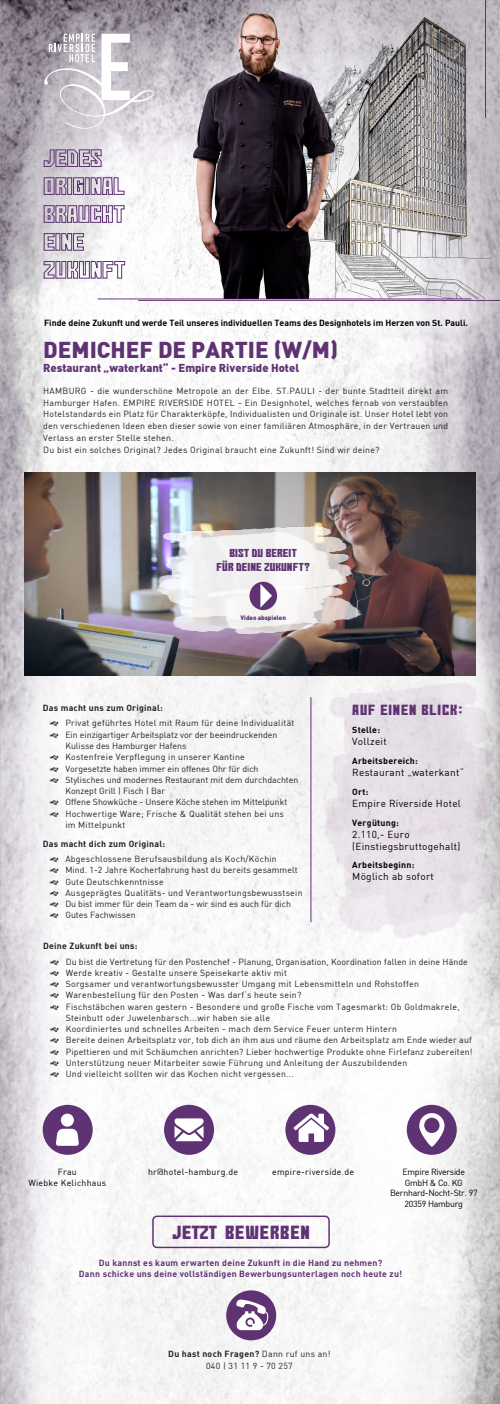
<style>
.page{position:relative;width:500px;height:1404px;background:#fff}
.page>*{position:absolute;margin:0;border:0;box-sizing:border-box;transform-origin:0 0}
.t1{font:900 22.5px "DIN";color:#5f3273}
.zwiü{font:18.56px "No Continue";letter-spacing:.045em;color:#5f3273}
.hamster{font:14.38px "No Continue";letter-spacing:.06em;color:#5f3273}
.t2{font:900 11.25px "DIN";color:#5f3273}
.t3{font:11.25px "No Continue";color:#5f3273}
.fliess{font:10px "DIN";letter-spacing:.03em;color:#000}
.aufz{font:8.75px/11.9px "DIN";letter-spacing:.03em;color:#222;text-align:justify}
.aufz-2{font:8.75px "DIN";color:#222}
.aufz-3{font:8.75px "DIN";letter-spacing:.01em;color:#222}
.fliess-2{font:700 8.75px "DIN";letter-spacing:.03em;color:#5f3273}
.zwiü-2{font:700 8.75px "DIN";color:#000}
.fliess-3{font:8.75px "DIN";letter-spacing:.03em;color:#000}
.zwiü-3{font:700 8.75px "DIN";letter-spacing:.03em;color:#222}
.fliess-4{font:8.75px "DIN";letter-spacing:-.03em;color:#000}
.zwiü-4{font:700 8.75px "DIN";letter-spacing:.03em;color:#000}
.fliess-5{font:700 8.75px "DIN";letter-spacing:.03em;color:#222}
.fliess-6{font:8.75px "DIN";letter-spacing:.03em;color:#222}
.t4{font:900 6.25px "DIN";color:#5f3273}
.s1{font-weight:400}
</style>
<div class="page">
<img style="left:0;top:0;width:500px;height:1403px">
<div style="left:226px;top:1290px;width:50px;height:50px;background:#5f3273;border-radius:50%"></div>
<svg style="left:236px;top:1299px;width:32px;height:31px"></svg>
<div style="left:43px;top:1104px;width:50px;height:50px;background:#5f3273;border-radius:50%"></div>
<svg style="left:56px;top:1128px;width:23px;height:17px"></svg>
<div style="left:61px;top:1113px;width:13px;height:13px;background:#fff;border-radius:50%"></div>
<div style="left:152px;top:1215px;width:178px;height:33px;border:1px solid #5f3273;border-radius:4px"></div>
<img style="left:306px;top:682px;width:194px;height:274px">
<svg style="left:44px;top:34px;width:110px;height:95px"></svg>
<div style="left:407px;top:1104px;width:50px;height:50px;background:#5f3273;border-radius:50%"></div>
<svg style="left:419px;top:1113px;width:26px;height:33px"></svg>
<div style="left:285px;top:1104px;width:50px;height:50px;background:#5f3273;border-radius:50%"></div>
<svg style="left:294px;top:1113px;width:35px;height:28px"></svg>
<div style="left:164px;top:1104px;width:50px;height:50px;background:#5f3273;border-radius:50%"></div>
<svg style="left:175px;top:1118px;width:29px;height:23px"></svg>
<svg style="left:43px;top:149px;width:59px;height:19px"></svg>
<svg style="left:43px;top:177px;width:24px;height:18px"></svg>
<div style="left:67px;top:177px;width:5px;height:18px;border:1px solid #5f3273"></div>
<svg style="left:73px;top:177px;width:11px;height:18px"></svg>
<div style="left:85px;top:177px;width:5px;height:18px;border:1px solid #5f3273"></div>
<svg style="left:90px;top:177px;width:35px;height:18px"></svg>
<svg style="left:43px;top:205px;width:82px;height:18px"></svg>
<svg style="left:43px;top:233px;width:12px;height:18px"></svg>
<svg style="left:61px;top:233px;width:23px;height:18px"></svg>
<svg style="left:43px;top:261px;width:82px;height:18px"></svg>
<img style="left:24px;top:472px;width:452px;height:203px">
<img style="left:136px;top:527px;width:228px;height:114px">
<div style="left:249px;top:582px;width:28px;height:28px;background:#5f3273;border-radius:50%"></div>
<svg style="left:260px;top:584px;width:12px;height:23px"></svg>
<svg style="left:50px;top:721px;width:8px;height:5px"></svg>
<svg style="left:50px;top:733px;width:8px;height:4px"></svg>
<svg style="left:50px;top:755px;width:8px;height:5px"></svg>
<svg style="left:50px;top:766px;width:8px;height:5px"></svg>
<svg style="left:50px;top:778px;width:8px;height:4px"></svg>
<svg style="left:50px;top:800px;width:8px;height:5px"></svg>
<svg style="left:50px;top:811px;width:8px;height:5px"></svg>
<svg style="left:50px;top:857px;width:8px;height:5px"></svg>
<svg style="left:50px;top:868px;width:8px;height:5px"></svg>
<svg style="left:50px;top:880px;width:8px;height:4px"></svg>
<svg style="left:50px;top:891px;width:8px;height:5px"></svg>
<svg style="left:50px;top:902px;width:8px;height:5px"></svg>
<svg style="left:50px;top:913px;width:8px;height:5px"></svg>
<svg style="left:51px;top:960px;width:8px;height:4px"></svg>
<svg style="left:51px;top:971px;width:8px;height:4px"></svg>
<svg style="left:51px;top:982px;width:8px;height:5px"></svg>
<svg style="left:51px;top:993px;width:8px;height:5px"></svg>
<svg style="left:51px;top:1005px;width:8px;height:4px"></svg>
<svg style="left:51px;top:1027px;width:8px;height:5px"></svg>
<svg style="left:51px;top:1038px;width:8px;height:5px"></svg>
<svg style="left:51px;top:1050px;width:8px;height:4px"></svg>
<svg style="left:51px;top:1061px;width:8px;height:4px"></svg>
<svg style="left:51px;top:1072px;width:8px;height:5px"></svg>
<p class="zwiü-2" style="left:44px;top:317px;width:425px">Finde deine Zukunft und werde Teil unseres individuellen Teams des Designhotels im Herzen von St. Pauli.</p>
<p class="t1" style="left:43px;top:335px;width:296px">DEMICHEF DE PARTIE (W/M)</p>
<p class="t2" style="left:43px;top:360px;width:257px">Restaurant „waterkant“ - Empire Riverside Hotel</p>
<p class="aufz" style="left:43px;top:384px;width:406px">HAMBURG - die wunderschöne Metropole an der Elbe. ST.PAULI - der bunte Stadtteil direkt am Hamburger Hafen. EMPIRE RIVERSIDE HOTEL - Ein Designhotel, welches fernab von verstaubten Hotelstandards ein Platz für Charakterköpfe, Individualisten und Originale ist. Unser Hotel lebt von den verschiedenen Ideen eben dieser sowie von einer familiären Atmosphäre, in der Vertrauen und Verlass an erster Stelle stehen.</p>
<p class="aufz" style="left:43px;top:444px;width:338px">Du bist ein solches Original? Jedes Original braucht eine Zukunft! Sind wir deine?</p>
<p class="t3" style="left:230px;top:546px;width:69px">BIST DU BEREIT</p>
<p class="t3" style="left:217px;top:559px;width:95px">FÜR DEINE ZUKUNFT?</p>
<p class="t4" style="left:240px;top:613px;width:47px">Video abspielen</p>
<p class="zwiü-3" style="left:43px;top:702px;width:122px">Das macht uns zum Original:</p>
<p class="aufz" style="left:65px;top:717px;width:231px">Privat geführtes Hotel mit Raum für deine Individualität</p>
<p class="aufz-2" style="left:65px;top:729px;width:214px">Ein einzigartiger Arbeitsplatz vor der beeindruckenden</p>
<p class="aufz-2" style="left:65px;top:740px;width:123px">Kulisse des Hamburger Hafens</p>
<p class="aufz" style="left:65px;top:751px;width:181px">Kostenfreie Verpflegung in unserer Kantine</p>
<p class="aufz-2" style="left:65px;top:763px;width:195px">Vorgesetzte haben immer ein offenes Ohr für dich</p>
<p class="aufz-2" style="left:65px;top:774px;width:235px">Stylisches und modernes Restaurant mit dem durchdachten</p>
<p class="aufz-2" style="left:65px;top:785px;width:101px">Konzept Grill | Fisch | Bar</p>
<p class="aufz-2" style="left:65px;top:796px;width:224px">Offene Showküche - Unsere Köche stehen im Mittelpunkt</p>
<p class="aufz" style="left:65px;top:807px;width:220px">Hochwertige Ware; Frische &amp; Qualität stehen bei uns</p>
<p class="aufz" style="left:65px;top:818px;width:62px">im Mittelpunkt</p>
<p class="zwiü-3" style="left:43px;top:837px;width:124px">Das macht dich zum Original:</p>
<p class="aufz" style="left:65px;top:853px;width:213px">Abgeschlossene Berufsausbildung als Koch/Köchin</p>
<p class="aufz-3" style="left:65px;top:864px;width:234px">Mind. 1-2 Jahre Kocherfahrung hast du bereits gesammelt</p>
<p class="aufz" style="left:65px;top:875px;width:100px">Gute Deutschkenntnisse</p>
<p class="aufz" style="left:65px;top:886px;width:239px">Ausgeprägtes Qualitäts- und Verantwortungsbewusstsein</p>
<p class="aufz-2" style="left:65px;top:898px;width:227px">Du bist immer für dein Team da - wir sind es auch für dich</p>
<p class="aufz-2" style="left:65px;top:909px;width:72px">Gutes Fachwissen</p>
<p class="hamster" style="left:352px;top:700px;width:112px">AUF EINEN BLICK:</p>
<p class="zwiü-2" style="left:352px;top:724px;width:29px">Stelle:</p>
<p class="fliess" style="left:352px;top:735px;width:36px">Vollzeit</p>
<p class="zwiü-4" style="left:352px;top:755px;width:67px">Arbeitsbereich:</p>
<p class="fliess" style="left:352px;top:766px;width:113px">Restaurant „waterkant“</p>
<p class="zwiü-2" style="left:352px;top:786px;width:18px">Ort:</p>
<p class="fliess" style="left:352px;top:797px;width:110px">Empire Riverside Hotel</p>
<p class="zwiü-4" style="left:352px;top:816px;width:48px">Vergütung:</p>
<p class="fliess" style="left:352px;top:827px;width:59px">2.110,- Euro</p>
<p class="fliess" style="left:352px;top:839px;width:110px">(Einstiegsbruttogehalt)</p>
<p class="zwiü-4" style="left:352px;top:859px;width:64px">Arbeitsbeginn:</p>
<p class="fliess" style="left:352px;top:870px;width:83px">Möglich ab sofort</p>
<p class="zwiü-3" style="left:43px;top:940px;width:96px">Deine Zukunft bei uns:</p>
<p class="aufz-3" style="left:66px;top:956px;width:404px">Du bist die Vertretung für den Postenchef - Planung, Organisation, Koordination fallen in deine Hände</p>
<p class="aufz" style="left:66px;top:966px;width:223px">Werde kreativ - Gestalte unsere Speisekarte aktiv mit</p>
<p class="aufz" style="left:66px;top:977px;width:355px">Sorgsamer und verantwortungsbewusster Umgang mit Lebensmitteln und Rohstoffen</p>
<p class="aufz" style="left:66px;top:989px;width:237px">Warenbestellung für den Posten - Was darf‘s heute sein?</p>
<p class="aufz" style="left:66px;top:1000px;width:396px">Fischstäbchen waren gestern - Besondere und große Fische vom Tagesmarkt: Ob Goldmakrele,</p>
<p class="aufz" style="left:66px;top:1011px;width:206px">Steinbutt oder Juwelenbarsch...wir haben sie alle</p>
<p class="aufz" style="left:66px;top:1022px;width:333px">Koordiniertes und schnelles Arbeiten - mach dem Service Feuer unterm Hintern</p>
<p class="aufz" style="left:66px;top:1034px;width:408px">Bereite deinen Arbeitsplatz vor, tob dich an ihm aus und räume den Arbeitsplatz am Ende wieder auf</p>
<p class="aufz" style="left:66px;top:1045px;width:408px">Pipettieren und mit Schäumchen anrichten? Lieber hochwertige Produkte ohne Firlefanz zubereiten!</p>
<p class="aufz" style="left:66px;top:1056px;width:343px">Unterstützung neuer Mitarbeiter sowie Führung und Anleitung der Auszubildenden</p>
<p class="aufz" style="left:66px;top:1067px;width:230px">Und vielleicht sollten wir das Kochen nicht vergessen...</p>
<p class="fliess-3" style="left:58px;top:1166px;width:21px">Frau</p>
<p class="fliess-3" style="left:28px;top:1177px;width:79px">Wiebke Kelichhaus</p>
<p class="fliess-3" style="left:148px;top:1166px;width:92px">hr@hotel-hamburg.de</p>
<p class="fliess-3" style="left:272px;top:1166px;width:83px">empire-riverside.de</p>
<p class="fliess-4" style="left:402px;top:1166px;width:64px">Empire Riverside</p>
<p class="fliess-3" style="left:405px;top:1177px;width:60px">GmbH &amp; Co. KG</p>
<p class="fliess-4" style="left:390px;top:1187px;width:89px">Bernhard-Nocht-Str. 97</p>
<p class="fliess-4" style="left:405px;top:1198px;width:60px">20359 Hamburg</p>
<p class="zwiü" style="left:172px;top:1221px;width:140px">JETZT BEWERBEN</p>
<p class="fliess-2" style="left:99px;top:1256px;width:285px">Du kannst es kaum erwarten deine Zukunft in die Hand zu nehmen?</p>
<p class="fliess-2" style="left:79px;top:1268px;width:325px">Dann schicke uns deine vollständigen Bewerbungsunterlagen noch heute zu!</p>
<p class="fliess-5" style="left:168px;top:1348px;width:164px">Du hast noch Fragen? <span class="s1">Dann ruf uns an!</span></p>
<p class="fliess-6" style="left:206px;top:1360px;width:88px">040 | 31 11 9 - 70 257</p>
</div>
